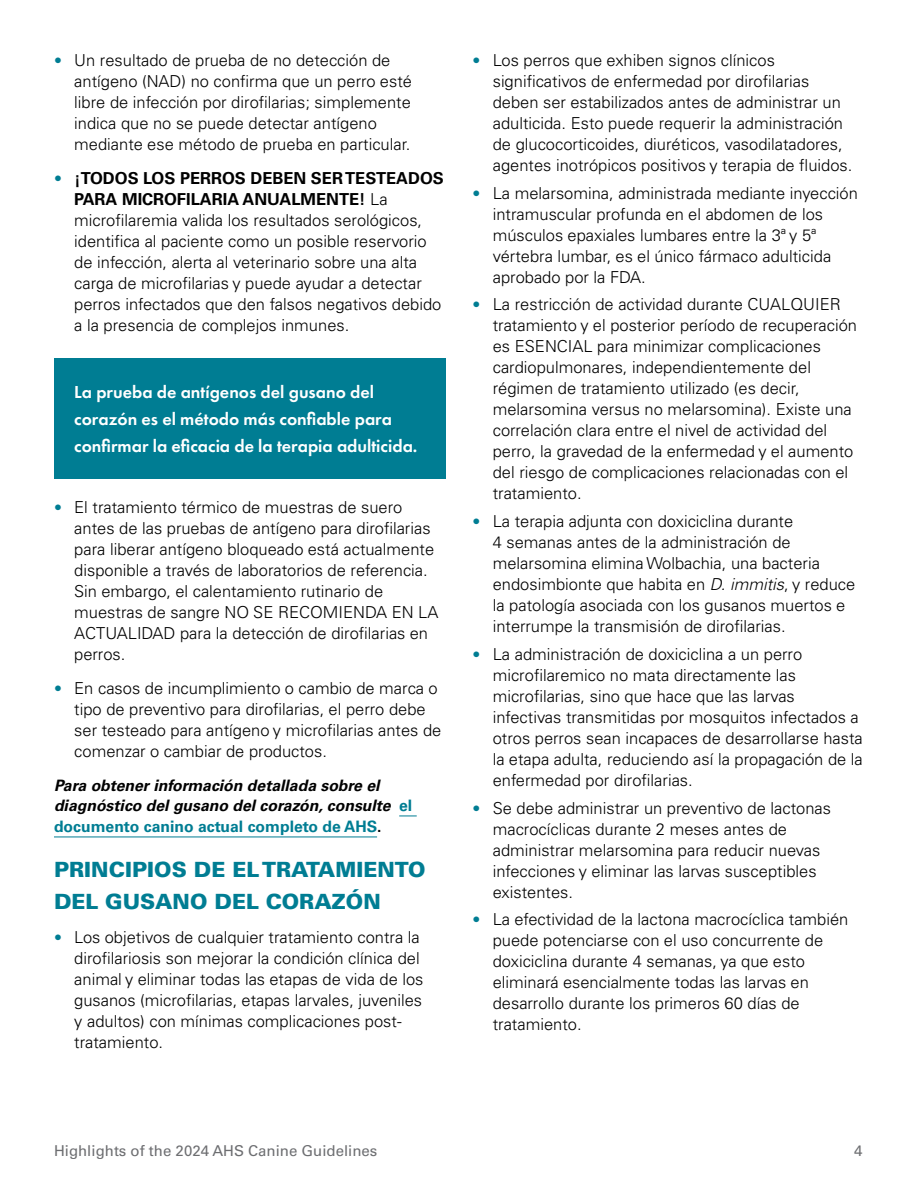
<style>
.page{position:relative;width:918px;height:1188px;background:#fff}
.page>*{position:absolute;margin:0;border:0;box-sizing:border-box;transform-origin:0 0}
.t1{font:900 21px/31.5px "Univers LT Pro 75";color:#007d93}
.t2{font:600 18px/27px "Futura PT";color:#fff}
.t3{font:300 16.5px/21px "Univers LT Pro 45";color:#000}
.t4{font:700 16.5px/21px "Univers LT Pro 65";color:#000}
.t5{font:italic 700 15.75px/20.5px "Univers LT Pro 65";color:#000}
.t6{font:15px "Univers LT Pro 55 Roman";color:#6d6e71}
.s1{font-size:15.75px;color:#007d93}
.s2{font-family:"Univers LT Pro 45";font-weight:300;font-size:15.75px;color:#007d93}
.s3{font-family:"Univers LT Pro 45";font-weight:300}
.s4{font-style:normal;color:#007d93}
.s5{font-style:normal}
.s6{font-style:italic}
</style>
<div class="page">
<svg style="left:399px;top:816px;width:18px;height:1px"></svg>
<hr style="left:54px;top:837px;width:323px;height:1px;background:#007d93">
<div style="left:54px;top:359px;width:392px;height:120px;background:#007d93"></div>
<p class="t3" style="left:74px;top:49px;width:339px;text-indent:-20px"><span class="s1">•</span> Un resultado de prueba de no detección de antígeno (NAD) no confirma que un perro esté libre de infección por dirofilarias; simplemente indica que no se puede detectar antígeno mediante ese método de prueba en particular.</p>
<p class="t4" style="left:74px;top:167px;width:371px;text-indent:-20px"><span class="s2">•</span> ¡TODOS LOS PERROS DEBEN SER TESTEADOS<br>PARA MICROFILARIA ANUALMENTE! <span class="s3">La</span></p>
<p class="t3" style="left:74px;top:210px;width:369px">microfilaremia valida los resultados serológicos, identifica al paciente como un posible reservorio de infección, alerta al veterinario sobre una alta carga de microfilarias y puede ayudar a detectar perros infectados que den falsos negativos debido a la presencia de complejos inmunes.</p>
<p class="t2" style="left:74px;top:379px;width:345px">La prueba de antígenos del gusano del corazón es el método más confiable para confirmar la eficacia de la terapia adulticida.</p>
<p class="t3" style="left:74px;top:496px;width:366px;text-indent:-20px"><span class="s1">•</span> El tratamiento térmico de muestras de suero antes de las pruebas de antígeno para dirofilarias para liberar antígeno bloqueado está actualmente disponible a través de laboratorios de referencia.<br>Sin embargo, el calentamiento rutinario de muestras de sangre NO SE RECOMIENDA EN LA ACTUALIDAD para la detección de dirofilarias en perros.</p>
<p class="t3" style="left:74px;top:678px;width:369px;text-indent:-20px"><span class="s1">•</span> En casos de incumplimiento o cambio de marca o tipo de preventivo para dirofilarias, el perro debe ser testeado para antígeno y microfilarias antes de comenzar o cambiar de productos.</p>
<p class="t5" style="left:54px;top:775px;width:360px">Para obtener información detallada sobre el diagnóstico del gusano del corazón, consulte <span class="s4">el documento canino actual completo de AHS</span><span class="s5">.</span></p>
<p class="t1" style="left:54px;top:853px;width:373px">PRINCIPIOS DE EL TRATAMIENTO<br>DEL GUSANO DEL CORAZÓN</p>
<p class="t3" style="left:74px;top:927px;width:351px;text-indent:-20px"><span class="s1">•</span> Los objetivos de cualquier tratamiento contra la dirofilariosis son mejorar la condición clínica del animal y eliminar todas las etapas de vida de los gusanos (microfilarias, etapas larvales, juveniles y adultos) con mínimas complicaciones post&shy;tratamiento.</p>
<p class="t3" style="left:493px;top:49px;width:361px;text-indent:-20px"><span class="s1">•</span> Los perros que exhiben signos clínicos significativos de enfermedad por dirofilarias deben ser estabilizados antes de administrar un adulticida. Esto puede requerir la administración de glucocorticoides, diuréticos, vasodilatadores, agentes inotrópicos positivos y terapia de fluidos.</p>
<p class="t3" style="left:493px;top:182px;width:367px;text-indent:-20px"><span class="s1">•</span> La melarsomina, administrada mediante inyección intramuscular profunda en el abdomen de los músculos epaxiales lumbares entre la 3ª y 5ª vértebra lumbar, es el único fármaco adulticida aprobado por la FDA.</p>
<p class="t3" style="left:493px;top:294px;width:366px;text-indent:-20px"><span class="s1">•</span> La restricción de actividad durante CUALQUIER tratamiento y el posterior período de recuperación es ESENCIAL para minimizar complicaciones cardiopulmonares, independientemente del régimen de tratamiento utilizado (es decir, melarsomina versus no melarsomina). Existe una correlación clara entre el nivel de actividad del perro, la gravedad de la enfermedad y el aumento del riesgo de complicaciones relacionadas con el tratamiento.</p>
<p class="t3" style="left:493px;top:510px;width:364px;text-indent:-20px"><span class="s1">•</span> La terapia adjunta con doxiciclina durante<br>4 semanas antes de la administración de melarsomina elimina Wolbachia, una bacteria endosimbionte que habita en <span class="s6">D. immitis</span>, y reduce la patología asociada con los gusanos muertos e interrumpe la transmisión de dirofilarias.</p>
<p class="t3" style="left:493px;top:643px;width:372px;text-indent:-20px"><span class="s1">•</span> La administración de doxiciclina a un perro microfilaremico no mata directamente las microfilarias, sino que hace que las larvas infectivas transmitidas por mosquitos infectados a otros perros sean incapaces de desarrollarse hasta la etapa adulta, reduciendo así la propagación de la enfermedad por dirofilarias.</p>
<p class="t3" style="left:493px;top:797px;width:340px;text-indent:-20px"><span class="s1">•</span> Se debe administrar un preventivo de lactonas macrocíclicas durante 2 meses antes de administrar melarsomina para reducir nuevas infecciones y eliminar las larvas susceptibles existentes.</p>
<p class="t3" style="left:493px;top:909px;width:357px;text-indent:-20px"><span class="s1">•</span> La efectividad de la lactona macrocíclica también puede potenciarse con el uso concurrente de doxiciclina durante 4 semanas, ya que esto eliminará esencialmente todas las larvas en desarrollo durante los primeros 60 días de tratamiento.</p>
<p class="t6" style="left:54px;top:1140px;width:325px">Highlights of the 2024 AHS Canine Guidelines</p>
<p class="t6" style="left:854px;top:1140px;width:10px">4</p>
</div>
